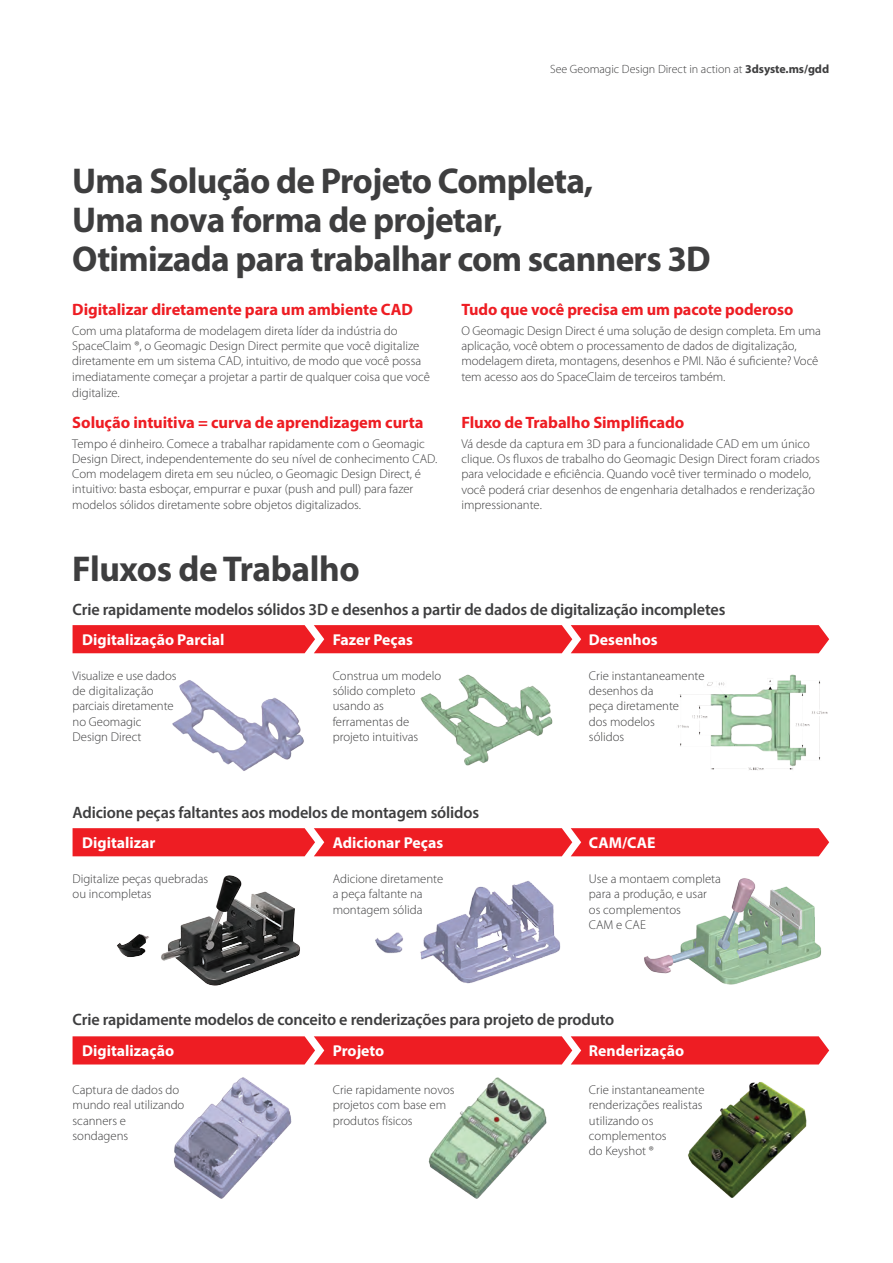
<style>
.page{position:relative;width:893px;height:1263px;background:#fff}
.page>*{position:absolute;margin:0;border:0;box-sizing:border-box;transform-origin:0 0}
.t1{font:700 36px "Myriad Pro";letter-spacing:-.02em;color:#3e3e3f}
.t2{font:600 16.5px "Myriad Pro";letter-spacing:-.01em;color:#3e3e3f}
.t3{font:700 16.5px "Myriad Pro";letter-spacing:-.005em;color:#ee1d23}
.t4{font:700 15.75px "Myriad Pro";color:#fff}
.t5{font:300 12.75px/15.3px "Myriad Pro";color:#3e3e3f}
.t6{font:300 12px "Myriad Pro";color:#3e3e3f}
.s1{font-weight:700}
</style>
<div class="page">
<div style="left:73px;top:1036px;width:756px;height:28px;background:#ee1d23"></div>
<img style="left:174px;top:1077px;width:118px;height:122px">
<img style="left:428px;top:1077px;width:119px;height:122px">
<img style="left:688px;top:1082px;width:119px;height:116px">
<div style="left:73px;top:828px;width:756px;height:28px;background:#ee1d23"></div>
<img style="left:117px;top:875px;width:183px;height:111px">
<img style="left:375px;top:881px;width:186px;height:103px">
<img style="left:644px;top:878px;width:177px;height:107px">
<div style="left:73px;top:625px;width:756px;height:28px;background:#ee1d23"></div>
<img style="left:172px;top:680px;width:132px;height:91px">
<img style="left:420px;top:674px;width:133px;height:92px">
<img style="left:678px;top:674px;width:150px;height:97px">
<p class="t6" style="left:550px;top:62px;width:281px">See Geomagic Design Direct in action at <span class="s1">3dsyste.ms/gdd</span></p>
<p class="t1" style="left:72px;top:157px;width:523px">Uma Solução de Projeto Completa,</p>
<p class="t1" style="left:72px;top:196px;width:432px">Uma nova forma de projetar,</p>
<p class="t1" style="left:72px;top:235px;width:640px">Otimizada para trabalhar com scanners 3D</p>
<p class="t3" style="left:72px;top:299px;width:342px">Digitalizar diretamente para um ambiente CAD</p>
<p class="t5" style="left:72px;top:323px;width:359px">Com uma plataforma de modelagem direta líder da indústria do SpaceClaim ®, o Geomagic Design Direct permite que você digitalize diretamente em um sistema CAD, intuitivo, de modo que você possa imediatamente começar a projetar a partir de qualquer coisa que você digitalize.</p>
<p class="t3" style="left:72px;top:412px;width:353px">Solução intuitiva = curva de aprendizagem curta</p>
<p class="t5" style="left:72px;top:436px;width:367px">Tempo é dinheiro. Comece a trabalhar rapidamente com o Geomagic Design Direct, independentemente do seu nível de conhecimento CAD.<br>Com modelagem direta em seu núcleo, o Geomagic Design Direct, é intuitivo: basta esboçar, empurrar e puxar (push and pull) para fazer modelos sólidos diretamente sobre objetos digitalizados.</p>
<p class="t1" style="left:72px;top:545px;width:289px">Fluxos de Trabalho</p>
<p class="t3" style="left:461px;top:299px;width:334px">Tudo que você precisa em um pacote poderoso</p>
<p class="t5" style="left:461px;top:323px;width:361px">O Geomagic Design Direct é uma solução de design completa. Em uma aplicação, você obtem o processamento de dados de digitalização, modelagem direta, montagens, desenhos e PMI. Não é suficiente? Você tem acesso aos do SpaceClaim de terceiros também.</p>
<p class="t3" style="left:461px;top:412px;width:224px">Fluxo de Trabalho Simplificado</p>
<p class="t5" style="left:461px;top:436px;width:360px">Vá desde da captura em 3D para a funcionalidade CAD em um único clique. Os fluxos de trabalho do Geomagic Design Direct foram criados para velocidade e eficiência. Quando você tiver terminado o modelo, você poderá criar desenhos de engenharia detalhados e renderização impressionante.</p>
<p class="t2" style="left:73px;top:599px;width:654px">Crie rapidamente modelos sólidos 3D e desenhos a partir de dados de digitalização incompletes</p>
<p class="t4" style="left:82px;top:629px;width:144px">Digitalização Parcial</p>
<p class="t4" style="left:333px;top:629px;width:82px">Fazer Peças</p>
<p class="t4" style="left:589px;top:629px;width:70px">Desenhos</p>
<p class="t5" style="left:73px;top:668px;width:105px">Visualize e use dados</p>
<p class="t5" style="left:73px;top:683px;width:83px">de digitalização</p>
<p class="t5" style="left:73px;top:699px;width:103px">parciais diretamente</p>
<p class="t5" style="left:73px;top:714px;width:70px">no Geomagic</p>
<p class="t5" style="left:73px;top:729px;width:70px">Design Direct</p>
<p class="t5" style="left:333px;top:668px;width:110px">Construa um modelo</p>
<p class="t5" style="left:333px;top:683px;width:84px">sólido completo</p>
<p class="t5" style="left:333px;top:699px;width:53px">usando as</p>
<p class="t5" style="left:333px;top:714px;width:78px">ferramentas de</p>
<p class="t5" style="left:333px;top:729px;width:87px">projeto intuitivas</p>
<p class="t2" style="left:73px;top:801px;width:408px">Adicione peças faltantes aos modelos de montagem sólidos</p>
<p class="t5" style="left:589px;top:668px;width:117px">Crie instantaneamente</p>
<p class="t5" style="left:589px;top:683px;width:66px">desenhos da</p>
<p class="t5" style="left:589px;top:699px;width:92px">peça diretamente</p>
<p class="t5" style="left:589px;top:714px;width:67px">dos modelos</p>
<p class="t5" style="left:589px;top:729px;width:37px">sólidos</p>
<p class="t4" style="left:82px;top:832px;width:75px">Digitalizar</p>
<p class="t4" style="left:333px;top:832px;width:112px">Adicionar Peças</p>
<p class="t4" style="left:589px;top:832px;width:68px">CAM/CAE</p>
<p class="t5" style="left:73px;top:871px;width:137px">Digitalize peças quebradas</p>
<p class="t5" style="left:73px;top:887px;width:81px">ou incompletas</p>
<p class="t5" style="left:333px;top:871px;width:112px">Adicione diretamente</p>
<p class="t5" style="left:333px;top:887px;width:91px">a peça faltante na</p>
<p class="t5" style="left:333px;top:902px;width:91px">montagem sólida</p>
<p class="t5" style="left:589px;top:871px;width:134px">Use a montaem completa</p>
<p class="t5" style="left:589px;top:887px;width:119px">para a produção, e usar</p>
<p class="t5" style="left:589px;top:902px;width:94px">os complementos</p>
<p class="t5" style="left:589px;top:917px;width:59px">CAM e CAE</p>
<p class="t2" style="left:73px;top:1009px;width:543px">Crie rapidamente modelos de conceito e renderizações para projeto de produto</p>
<p class="t4" style="left:82px;top:1041px;width:93px">Digitalização</p>
<p class="t4" style="left:333px;top:1041px;width:53px">Projeto</p>
<p class="t4" style="left:589px;top:1041px;width:97px">Renderização</p>
<p class="t5" style="left:73px;top:1082px;width:108px">Captura de dados do</p>
<p class="t5" style="left:73px;top:1097px;width:113px">mundo real utilizando scanners e</p>
<p class="t5" style="left:73px;top:1128px;width:57px">sondagens</p>
<p class="t5" style="left:333px;top:1082px;width:123px">Crie rapidamente novos projetos com base em produtos físicos</p>
<p class="t5" style="left:589px;top:1082px;width:117px">Crie instantaneamente renderizações realistas</p>
<p class="t5" style="left:589px;top:1113px;width:66px">utilizando os</p>
<p class="t5" style="left:589px;top:1128px;width:79px">complementos</p>
<p class="t5" style="left:589px;top:1143px;width:66px">do Keyshot ®</p>
</div>
